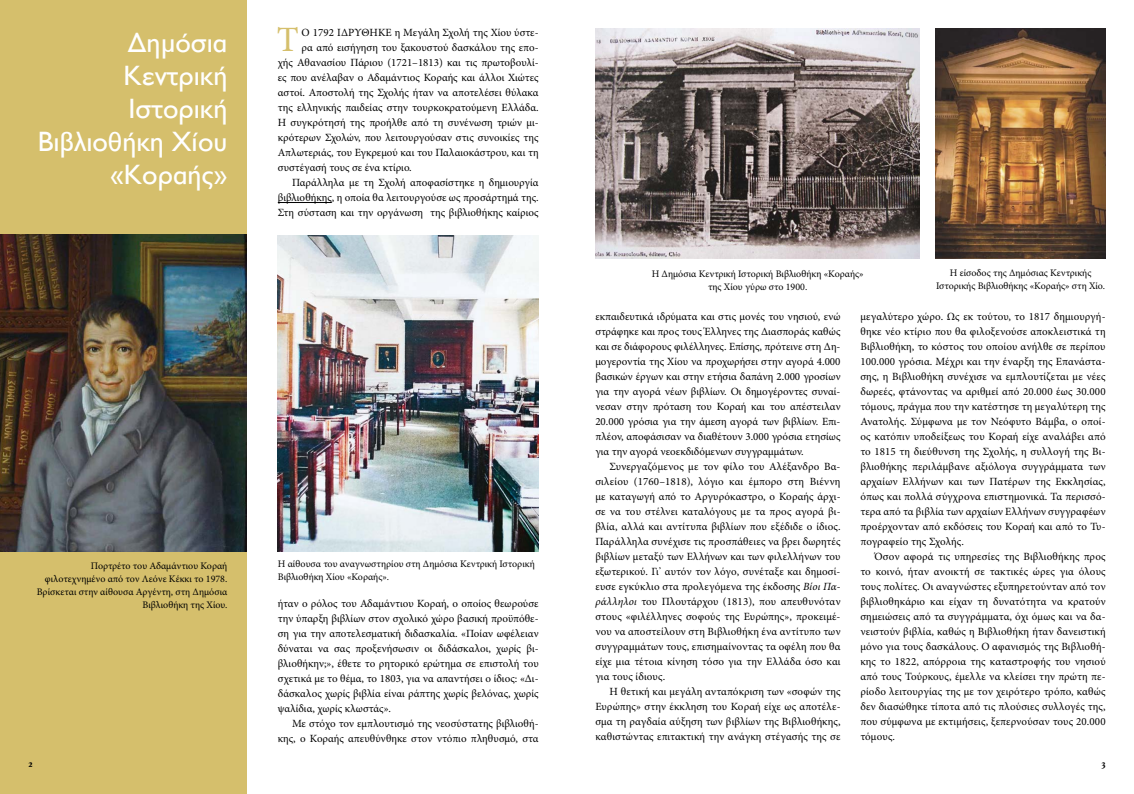
<style>
.page{position:relative;width:1134px;height:794px;background:#fff}
.page>*{position:absolute;margin:0;border:0;box-sizing:border-box;transform-origin:0 0}
.t1{font:35.6px "Minion Pro";color:#d5bf6c}
.t2{font:28px/33px "Cf Jeckyl Gr";color:#fff;text-align:right}
.t3{font:11px/15px "Minion Pro";color:#000;text-align:justify}
.t4{font:10px/13px "Minion Pro";color:#000;text-align:center}
.t5{font:700 10px "Athelas";color:#000}
.s1{font-style:italic}
</style>
<div class="page">
<div style="left:0;top:0;width:246px;height:794px;background:#d5bf6c"></div>
<hr style="left:278px;top:202px;width:54px;height:1px;background:#000">
<img style="left:935px;top:28px;width:171px;height:230px">
<img style="left:595px;top:28px;width:325px;height:230px">
<img style="left:278px;top:235px;width:261px;height:316px">
<img style="left:0;top:235px;width:246px;height:316px">
<h2 class="t2" style="left:38px;top:27px;width:191px">Δημόσια<br>Κεντρική<br>Ιστορική<br>Βιβλιοθήκη Χίου «Κοραής»</h2>
<h1 class="t1" style="left:277px;top:16px;width:23px">Τ</h1>
<p class="t3" style="left:302px;top:25px;width:239px">Ο 1792 ΙΔΡΎΘΗΚΕ η Μεγάλη Σχολή της Χίου ύστε-</p>
<p class="t3" style="left:301px;top:40px;width:239px">ρα από εισήγηση του ξακουστού δασκάλου της επο-</p>
<p class="t3" style="left:278px;top:55px;width:262px">χής Αθανασίου Πάριου (1721–1813) και τις πρωτοβουλί-</p>
<p class="t3" style="left:278px;top:70px;width:262px">ες που ανέλαβαν ο Αδαμάντιος Κοραής και άλλοι Χιώτες</p>
<p class="t3" style="left:278px;top:85px;width:262px">αστοί. Αποστολή της Σχολής ήταν να αποτελέσει θύλακα</p>
<p class="t3" style="left:278px;top:100px;width:262px">της ελληνικής παιδείας στην τουρκοκρατούμενη Ελλάδα.</p>
<p class="t3" style="left:278px;top:115px;width:262px">Η συγκρότησή της προήλθε από τη συνένωση τριών μι-</p>
<p class="t3" style="left:278px;top:130px;width:262px">κρότερων Σχολών, που λειτουργούσαν στις συνοικίες της</p>
<p class="t3" style="left:278px;top:145px;width:262px">Απλωτεριάς, του Εγκρεμού και του Παλαιοκάστρου, και τη</p>
<p class="t3" style="left:278px;top:160px;width:135px">συστέγασή τους σε ένα κτίριο.</p>
<p class="t3" style="left:292px;top:175px;width:248px">Παράλληλα με τη Σχολή αποφασίστηκε η δημιουργία</p>
<p class="t3" style="left:278px;top:190px;width:262px">βιβλιοθήκης, η οποία θα λειτουργούσε ως προσάρτημά της.</p>
<p class="t3" style="left:278px;top:205px;width:262px">Στη σύσταση και την οργάνωση της βιβλιοθήκης καίριος</p>
<p class="t4" style="left:652px;top:267px;width:213px">Η Δημόσια Κεντρική Ιστορική Βιβλιοθήκη «Κοραής» της Χίου γύρω στο 1900.</p>
<p class="t4" style="left:936px;top:266px;width:170px">Η είσοδος της Δημόσιας Κεντρικής<br>Ιστορικής Βιβλιοθήκης «Κοραής» στη Χίο.</p>
<p class="t4" style="left:37px;top:560px;width:192px;text-align:right">Πορτρέτο του Αδαμάντιου Κοραή φιλοτεχνημένο από τον Λεόνε Κέκκι το 1978.<br>Βρίσκεται στην αίθουσα Αργέντη, στη Δημόσια Βιβλιοθήκη της Χίου.</p>
<p class="t4" style="left:278px;top:557px;width:258px;text-align:left">Η αίθουσα του αναγνωστηρίου στη Δημόσια Κεντρική Ιστορική<br>Βιβλιοθήκη Χίου «Κοραής».</p>
<p class="t3" style="left:278px;top:595px;width:262px">ήταν ο ρόλος του Αδαμάντιου Κοραή, ο οποίος θεωρούσε την ύπαρξη βιβλίων στον σχολικό χώρο βασική προϋπόθε&shy;ση για την αποτελεσματική διδασκαλία. «Ποίαν ωφέλειαν δύναται να σας προξενήσωσιν οι διδάσκαλοι, χωρίς βι&shy;βλιοθήκην;», έθετε το ρητορικό ερώτημα σε επιστολή του σχετικά με το θέμα, το 1803, για να απαντήσει ο ίδιος: «Δι&shy;δάσκαλος χωρίς βιβλία είναι ράπτης χωρίς βελόνας, χωρίς ψαλίδια, χωρίς κλωστάς».</p>
<p class="t3" style="left:278px;top:715px;width:262px;text-align:right">Με στόχο τον εμπλουτισμό της νεοσύστατης βιβλιοθή&shy;κης, ο Κοραής απευθύνθηκε στον ντόπιο πληθυσμό, στα</p>
<p class="t3" style="left:595px;top:309px;width:247px">εκπαιδευτικά ιδρύματα και στις μονές του νησιού, ενώ στράφηκε και προς τους Έλληνες της Διασποράς καθώς και σε διάφορους φιλέλληνες. Επίσης, πρότεινε στη Δη&shy;μογεροντία της Χίου να προχωρήσει στην αγορά 4.000 βασικών έργων και στην ετήσια δαπάνη 2.000 γροσίων για την αγορά νέων βιβλίων. Οι δημογέροντες συναί&shy;νεσαν στην πρόταση του Κοραή και του απέστειλαν 20.000 γρόσια για την άμεση αγορά των βιβλίων. Επι&shy;πλέον, αποφάσισαν να διαθέτουν 3.000 γρόσια ετησίως για την αγορά νεοεκδιδόμενων συγγραμμάτων.</p>
<p class="t3" style="left:595px;top:459px;width:247px;text-indent:14px">Συνεργαζόμενος με τον φίλο του Αλέξανδρο Βα&shy;σιλείου (1760–1818), λόγιο και έμπορο στη Βιέννη με καταγωγή από το Αργυρόκαστρο, ο Κοραής άρχι&shy;σε να του στέλνει καταλόγους με τα προς αγορά βι&shy;βλία, αλλά και αντίτυπα βιβλίων που εξέδιδε ο ίδιος.<br>Παράλληλα συνέχισε τις προσπάθειες να βρει δωρητές βιβλίων μεταξύ των Ελλήνων και των φιλελλήνων του εξωτερικού. Γι’ αυτόν τον λόγο, συνέταξε και δημοσί&shy;ευσε εγκύκλιο στα προλεγόμενα της έκδοσης <span class="s1">Βίοι Πα&shy;ράλληλοι</span> του Πλουτάρχου (1813), που απευθυνόταν στους «φιλέλληνες σοφούς της Ευρώπης», προκειμέ&shy;νου να αποστείλουν στη Βιβλιοθήκη ένα αντίτυπο των συγγραμμάτων τους, επισημαίνοντας τα οφέλη που θα είχε μια τέτοια κίνηση τόσο για την Ελλάδα όσο και για τους ίδιους.</p>
<p class="t3" style="left:595px;top:684px;width:247px;text-indent:14px">Η θετική και μεγάλη ανταπόκριση των «σοφών της Ευρώπης» στην έκκληση του Κοραή είχε ως αποτέλε&shy;σμα τη ραγδαία αύξηση των βιβλίων της Βιβλιοθήκης, καθιστώντας επιτακτική την ανάγκη στέγασής της σε</p>
<p class="t3" style="left:860px;top:309px;width:247px">μεγαλύτερο χώρο. Ως εκ τούτου, το 1817 δημιουργή&shy;θηκε νέο κτίριο που θα φιλοξενούσε αποκλειστικά τη Βιβλιοθήκη, το κόστος του οποίου ανήλθε σε περίπου 100.000 γρόσια. Μέχρι και την έναρξη της Επανάστα&shy;σης, η Βιβλιοθήκη συνέχισε να εμπλουτίζεται με νέες δωρεές, φτάνοντας να αριθμεί από 20.000 έως 30.000 τόμους, πράγμα που την κατέστησε τη μεγαλύτερη της Ανατολής. Σύμφωνα με τον Νεόφυτο Βάμβα, ο οποί&shy;ος κατόπιν υποδείξεως του Κοραή είχε αναλάβει από το 1815 τη διεύθυνση της Σχολής, η συλλογή της Βι&shy;βλιοθήκης περιλάμβανε αξιόλογα συγγράμματα των αρχαίων Ελλήνων και των Πατέρων της Εκκλησίας, όπως και πολλά σύγχρονα επιστημονικά. Τα περισσό&shy;τερα από τα βιβλία των αρχαίων Ελλήνων συγγραφέων προέρχονταν από εκδόσεις του Κοραή και από το Τυ&shy;πογραφείο της Σχολής.</p>
<p class="t3" style="left:860px;top:549px;width:247px;text-indent:14px">Όσον αφορά τις υπηρεσίες της Βιβλιοθήκης προς το κοινό, ήταν ανοικτή σε τακτικές ώρες για όλους τους πολίτες. Οι αναγνώστες εξυπηρετούνταν από τον βιβλιοθηκάριο και είχαν τη δυνατότητα να κρατούν σημειώσεις από τα συγγράμματα, όχι όμως και να δα&shy;νειστούν βιβλία, καθώς η Βιβλιοθήκη ήταν δανειστική μόνο για τους δασκάλους. Ο αφανισμός της Βιβλιοθή&shy;κης το 1822, απόρροια της καταστροφής του νησιού από τους Τούρκους, έμελλε να κλείσει την πρώτη πε&shy;ρίοδο λειτουργίας της με τον χειρότερο τρόπο, καθώς δεν διασώθηκε τίποτα από τις πλούσιες συλλογές της, που σύμφωνα με εκτιμήσεις, ξεπερνούσαν τους 20.000 τόμους.</p>
<p class="t5" style="left:28px;top:756px;width:6px">2</p>
<p class="t5" style="left:1101px;top:756px;width:6px">3</p>
</div>
